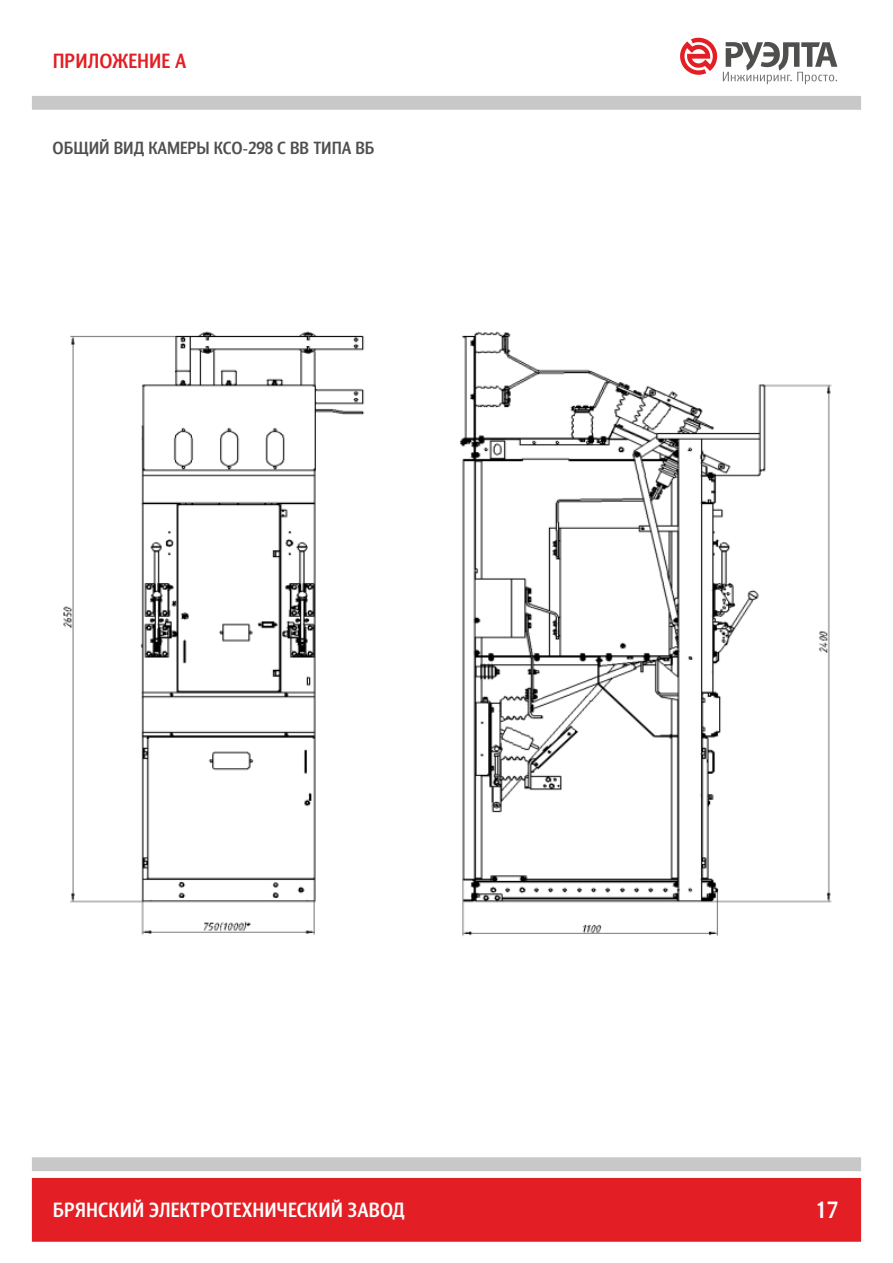
<style>
.page{position:relative;width:893px;height:1263px;background:#fff}
.page>*{position:absolute;margin:0;border:0;box-sizing:border-box;transform-origin:0 0}
.t1{font:700 24px "Barnaul Grotesk";color:#fefefe}
.t2{font:700 21px "Barnaul Grotesk";letter-spacing:.01em;color:#fefefe}
.t3{font:700 21px "Barnaul Grotesk";letter-spacing:.01em;color:#e31e24}
.t4{font:700 18px "Barnaul Grotesk";color:#4f4f4e}
</style>
<div class="page">
<div style="left:32px;top:1157px;width:829px;height:14px;background:#c8c8c9"></div>
<div style="left:32px;top:1178px;width:829px;height:64px;background:#e31e24"></div>
<div style="left:32px;top:96px;width:829px;height:14px;background:#c8c8c9"></div>
<svg style="left:680px;top:38px;width:37px;height:37px"></svg>
<svg style="left:723px;top:42px;width:114px;height:42px"></svg>
<img style="left:63px;top:331px;width:769px;height:606px">
<p class="t3" style="left:53px;top:54px;width:135px">ПРИЛОЖЕНИЕ А</p>
<p class="t4" style="left:53px;top:142px;width:323px">ОБЩИЙ ВИД КАМЕРЫ КСО-298 С ВВ ТИПА ВБ</p>
<p class="t2" style="left:53px;top:1203px;width:354px">БРЯНСКИЙ ЭЛЕКТРОТЕХНИЧЕСКИЙ ЗАВОД</p>
<p class="t1" style="left:816px;top:1201px;width:24px">17</p>
</div>
